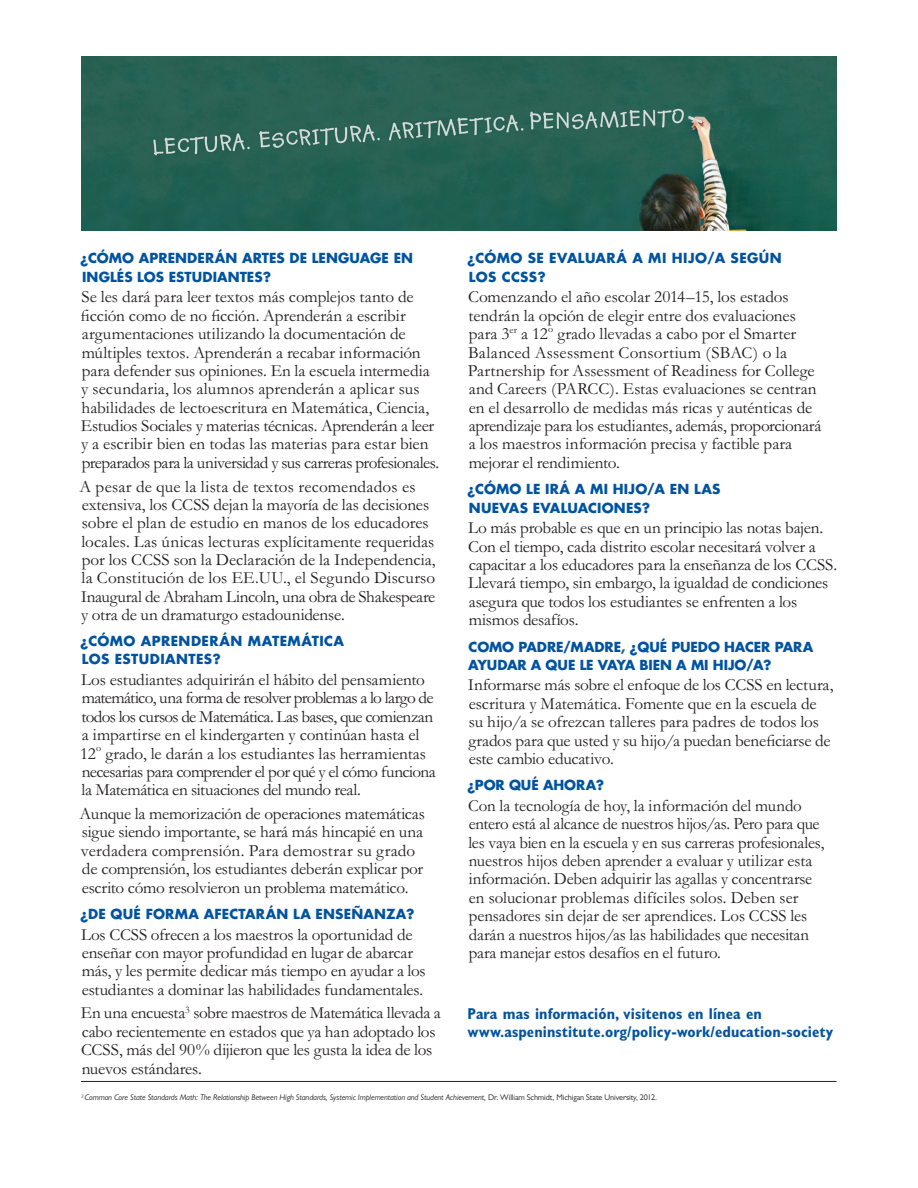
<style>
.page{position:relative;width:918px;height:1188px;background:#fff}
.page>*{position:absolute;margin:0;border:0;box-sizing:border-box;transform-origin:0 0}
.t1{font:17.25px/18.3px "Garamond";letter-spacing:-.01em;color:#231f20}
.t2{font:700 condensed 15.75px/18px "Gill Sans";letter-spacing:.005em;color:#0153a0}
.t3{font:700 13.5px/18.3px "Futura";letter-spacing:.01em;color:#0153a0}
.t4{font:700 13.5px/18.3px "Futura";letter-spacing:.03em;color:#0153a0}
.t5{font:italic 8.25px "Gill Sans";letter-spacing:-.01em;color:#231f20}
.s1{font-style:normal}
</style>
<div class="page">
<hr style="left:81px;top:1081px;width:756px;height:1px;background:#231f20">
<img style="left:81px;top:57px;width:756px;height:173px">
<p class="t3" style="left:80px;top:249px;width:335px">¿CÓMO APRENDERÁN ARTES DE LENGUAGE EN<br>INGLÉS LOS ESTUDIANTES?</p>
<p class="t1" style="left:81px;top:288px;width:360px">Se les dará para leer textos más complejos tanto de ficción como de no ficción. Aprenderán a escribir argumentaciones utilizando la documentación de múltiples textos. Aprenderán a recabar información para defender sus opiniones. En la escuela intermedia y secundaria, los alumnos aprenderán a aplicar sus habilidades de lectoescritura en Matemática, Ciencia, Estudios Sociales y materias técnicas. Aprenderán a leer y a escribir bien en todas las materias para estar bien preparados para la universidad y sus carreras profesionales.</p>
<p class="t1" style="left:80px;top:477px;width:358px">A pesar de que la lista de textos recomendados es extensiva, los CCSS dejan la mayoría de las decisiones sobre el plan de estudio en manos de los educadores locales. Las únicas lecturas explícitamente requeridas por los CCSS son la Declaración de la Independencia, la Constitución de los EE.UU., el Segundo Discurso Inaugural de Abraham Lincoln, una obra de Shakespeare y otra de un dramaturgo estadounidense.</p>
<p class="t4" style="left:80px;top:632px;width:266px">¿CÓMO APRENDERÁN MATEMÁTICA<br>LOS ESTUDIANTES?</p>
<p class="t1" style="left:80px;top:671px;width:357px">Los estudiantes adquirirán el hábito del pensamiento matemático, una forma de resolver problemas a lo largo de todos los cursos de Matemática. Las bases, que comienzan a impartirse en el kindergarten y continúan hasta el 12<sup>o</sup> grado, le darán a los estudiantes las herramientas necesarias para comprender el por qué y el cómo funciona la Matemática en situaciones del mundo real.</p>
<p class="t1" style="left:80px;top:805px;width:347px">Aunque la memorización de operaciones matemáticas sigue siendo importante, se hará más hincapié en una verdadera comprensión. Para demostrar su grado de comprensión, los estudiantes deberán explicar por escrito cómo resolvieron un problema matemático.</p>
<p class="t3" style="left:80px;top:905px;width:336px">¿DE QUÉ FORMA AFECTARÁN LA ENSEÑANZA?</p>
<p class="t1" style="left:81px;top:925px;width:346px">Los CCSS ofrecen a los maestros la oportunidad de enseñar con mayor profundidad en lugar de abarcar más, y les permite dedicar más tiempo en ayudar a los estudiantes a dominar las habilidades fundamentales.</p>
<p class="t1" style="left:81px;top:1004px;width:361px">En una encuesta<sup>3</sup> sobre maestros de Matemática llevada a cabo recientemente en estados que ya han adoptado los CCSS, más del 90% dijieron que les gusta la idea de los nuevos estándares.</p>
<p class="t4" style="left:467px;top:249px;width:316px">¿CÓMO SE EVALUARÁ A MI HIJO/A SEGÚN<br>LOS CCSS?</p>
<p class="t1" style="left:468px;top:288px;width:355px">Comenzando el año escolar 2014–15, los estados tendrán la opción de elegir entre dos evaluaciones para 3<sup>er</sup> a 12<sup>o</sup> grado llevadas a cabo por el Smarter Balanced Assessment Consortium (SBAC) o la Partnership for Assessment of Readiness for College and Careers (PARCC). Estas evaluaciones se centran en el desarrollo de medidas más ricas y auténticas de aprendizaje para los estudiantes, además, proporcionará a los maestros información precisa y factible para mejorar el rendimiento.</p>
<p class="t3" style="left:467px;top:480px;width:255px">¿CÓMO LE IRÁ A MI HIJO/A EN LAS<br>NUEVAS EVALUACIONES?</p>
<p class="t1" style="left:468px;top:519px;width:371px">Lo más probable es que en un principio las notas bajen.<br>Con el tiempo, cada distrito escolar necesitará volver a capacitar a los educadores para la enseñanza de los CCSS.<br>Llevará tiempo, sin embargo, la igualdad de condiciones asegura que todos los estudiantes se enfrenten a los mismos desafíos.</p>
<p class="t3" style="left:468px;top:637px;width:347px">COMO PADRE/MADRE, ¿QUÉ PUEDO HACER PARA<br>AYUDAR A QUE LE VAYA BIEN A MI HIJO/A?</p>
<p class="t1" style="left:468px;top:676px;width:367px">Informarse más sobre el enfoque de los CCSS en lectura, escritura y Matemática. Fomente que en la escuela de su hijo/a se ofrezcan talleres para padres de todos los grados para que usted y su hijo/a puedan beneficiarse de este cambio educativo.</p>
<p class="t3" style="left:467px;top:776px;width:139px">¿POR QUÉ AHORA?</p>
<p class="t1" style="left:468px;top:797px;width:358px">Con la tecnología de hoy, la información del mundo entero está al alcance de nuestros hijos/as. Pero para que les vaya bien en la escuela y en sus carreras profesionales, nuestros hijos deben aprender a evaluar y utilizar esta información. Deben adquirir las agallas y concentrarse en solucionar problemas difíciles solos. Deben ser pensadores sin dejar de ser aprendices. Los CCSS les darán a nuestros hijos/as las habilidades que necesitan para manejar estos desafíos en el futuro.</p>
<p class="t2" style="left:468px;top:1004px;width:367px">Para mas información, visitenos en línea en www.aspeninstitute.org/policy-work/education-society</p>
<p class="t5" style="left:81px;top:1093px;width:578px"><sup>3</sup> Common Core State Standards Math: The Relationship Between High Standards, Systemic Implementation and Student Achievement, <span class="s1">Dr. William Schmidt, Michigan State University, 2012.</span></p>
</div>
